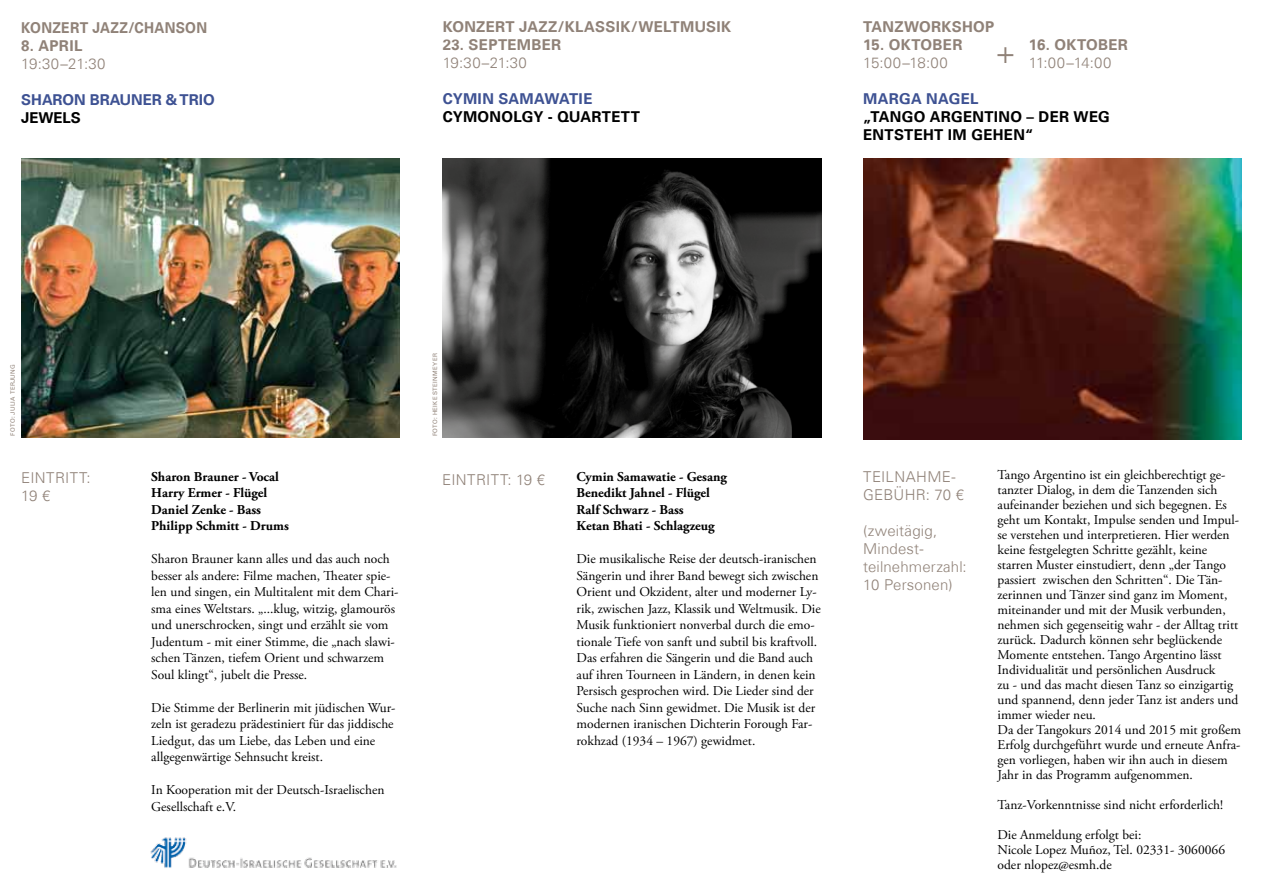
<style>
.page{position:relative;width:1263px;height:893px;background:#fff}
.page>*{position:absolute;margin:0;border:0;box-sizing:border-box;transform-origin:0 0}
.t1{font:300 15px/18px "Univers Com 45";letter-spacing:.015em;color:#908278}
.t2{font:700 15px "Univers Com 65";letter-spacing:.025em;color:#908278}
.t3{font:700 15px "Univers Com 65";letter-spacing:.02em;color:#000}
.t4{font:700 15px "Univers Com 65";letter-spacing:.02em;color:#3e5293}
.t5{font:700 15px "Univers Com 65";letter-spacing:.025em;color:#908278;scale:.93 1}
.t6{font:700 15px "Univers Com 65";color:#3e5293}
.t7{font:13.5px/16.5px "Adobe Garamond Pro";color:#000}
.t8{font:700 13.5px/16.5px "Adobe Garamond Pro";color:#000}
.t9{font:6px "Univers Com 55 Roman";letter-spacing:.05em;color:#908278}
</style>
<div class="page">
<img style="left:21px;top:158px;width:379px;height:280px">
<img style="left:443px;top:158px;width:378px;height:280px">
<img style="left:863px;top:158px;width:379px;height:282px">
<img style="left:150px;top:837px;width:247px;height:31px">
<p class="t5" style="left:21px;top:19px;width:201px">KONZERT JAZZ/CHANSON</p>
<p class="t2" style="left:21px;top:37px;width:63px">8. APRIL</p>
<p class="t1" style="left:21px;top:54px;width:86px">19:30–21:30</p>
<p class="t6" style="left:21px;top:91px;width:195px">SHARON BRAUNER &amp; TRIO</p>
<p class="t3" style="left:21px;top:109px;width:61px">JEWELS</p>
<p class="t2" style="left:443px;top:18px;width:290px">KONZERT JAZZ/KLASSIK/WELTMUSIK</p>
<p class="t2" style="left:443px;top:36px;width:120px">23. SEPTEMBER</p>
<p class="t1" style="left:443px;top:54px;width:86px">19:30–21:30</p>
<p class="t4" style="left:443px;top:90px;width:151px">CYMIN SAMAWATIE</p>
<p class="t3" style="left:443px;top:108px;width:199px">CYMONOLGY - QUARTETT</p>
<p class="t2" style="left:863px;top:18px;width:131px">TANZWORKSHOP</p>
<p class="t2" style="left:863px;top:36px;width:101px">15. OKTOBER</p>
<p class="t1" style="left:863px;top:54px;width:86px">15:00–18:00</p>
<p class="t4" style="left:863px;top:90px;width:117px">MARGA NAGEL</p>
<p class="t3" style="left:863px;top:108px;width:20px">„TANGO</p>
<p class="t3" style="left:930px;top:108px;width:12px">ARGENTINO</p>
<p class="t3" style="left:1027px;top:108px;width:73px">– DER WEG</p>
<p class="t3" style="left:863px;top:126px;width:11px">ENTSTEHT</p>
<p class="t3" style="left:948px;top:126px;width:35px">IM GEHEN</p>
<p class="t3" style="left:1025px;top:126px;width:10px">“</p>
<p class="t2" style="left:1029px;top:36px;width:101px">16. OKTOBER</p>
<p class="t1" style="left:995px;top:54px;width:118px"><sup>+</sup> 11:00–14:00</p>
<p class="t9" style="left:9px;top:436px;width:73px;rotate:-90deg">foto: julia terjung</p>
<p class="t1" style="left:21px;top:468px;width:71px">Ei ntritt:<br>19 €</p>
<p class="t8" style="left:151px;top:468px;width:139px">Sharon Brauner - Vocal<br>Harry Ermer - Flügel<br>Daniel Zenke - Bass<br>Philipp Schmitt - Drums</p>
<p class="t7" style="left:151px;top:551px;width:249px">Sharon Brauner kann alles und das auch noch besser als andere: Filme machen, Theater spie&shy;len und singen, ein Multitalent mit dem Chari&shy;sma eines Weltstars. „...klug, witzig, glamourös und unerschrocken, singt und erzählt sie vom Judentum - mit einer Stimme, die „nach slawi&shy;schen Tänzen, tiefem Orient und schwarzem Soul klingt“, jubelt die Presse.</p>
<p class="t7" style="left:151px;top:700px;width:246px">Die Stimme der Berlinerin mit jüdischen Wur&shy;zeln ist geradezu prädestiniert für das jiddische Liedgut, das um Liebe, das Leben und eine allgegenwärtige Sehnsucht kreist.</p>
<p class="t7" style="left:151px;top:782px;width:235px">In Kooperation mit der Deutsch-Israelischen<br>Gesellschaft e.V.</p>
<p class="t9" style="left:431px;top:436px;width:84px;rotate:-90deg">foto: H eike Steinmeyer</p>
<p class="t1" style="left:442px;top:471px;width:104px">ei ntritt: 19 €</p>
<p class="t8" style="left:576px;top:468px;width:152px">Cymin Samawatie - Gesang<br>Benedikt Jahnel - Flügel<br>Ralf Schwarz - Bass<br>Ketan Bhati - Schlagzeug</p>
<p class="t7" style="left:576px;top:551px;width:246px">Die musikalische Reise der deutsch-iranischen Sängerin und ihrer Band bewegt sich zwischen Orient und Okzident, alter und moderner Ly&shy;rik, zwischen Jazz, Klassik und Weltmusik. Die Musik funktioniert nonverbal durch die emo&shy;tionale Tiefe von sanft und subtil bis kraftvoll.<br>Das erfahren die Sängerin und die Band auch auf ihren Tourneen in Ländern, in denen kein Persisch gesprochen wird. Die Lieder sind der Suche nach Sinn gewidmet. Die Musik ist der modernen iranischen Dichterin Forough Far&shy;rokhzad (1934 – 1967) gewidmet.</p>
<p class="t1" style="left:863px;top:467px;width:102px">Tei lnahm e&shy;gebühr: 70 €</p>
<p class="t1" style="left:863px;top:521px;width:105px">(zweitägig,<br>Mindest&shy;teilnehmerzahl:<br>10 Personen)</p>
<p class="t7" style="left:997px;top:467px;width:245px;line-height:15px">Tango Argentino ist ein gleichberechtigt ge&shy;tanzter Dialog, in dem die Tanzenden sich aufeinander beziehen und sich begegnen. Es geht um Kontakt, Impulse senden und Impul&shy;se verstehen und interpretieren. Hier werden keine festgelegten Schritte gezählt, keine starren Muster einstudiert, denn „der Tango passiert zwischen den Schritten“. Die Tän&shy;zerinnen und Tänzer sind ganz im Moment, miteinander und mit der Musik verbunden, nehmen sich gegenseitig wahr - der Alltag tritt zurück. Dadurch können sehr beglückende Momente entstehen. Tango Argentino lässt Individualität und persönlichen Ausdruck<br>zu - und das macht diesen Tanz so einzigartig und spannend, denn jeder Tanz ist anders und immer wieder neu.<br>Da der Tangokurs 2014 und 2015 mit großem Erfolg durchgeführt wurde und erneute Anfra&shy;gen vorliegen, haben wir ihn auch in diesem Jahr in das Programm aufgenommen.</p>
<p class="t7" style="left:997px;top:796px;width:227px">Tanz-Vorkenntnisse sind nicht erforderlich!</p>
<p class="t7" style="left:997px;top:827px;width:229px;line-height:15px">Die Anmeldung erfolgt bei:<br>Nicole Lopez Muñoz, Tel. 02331- 3060066 oder nlopez@esmh.de</p>
</div>
